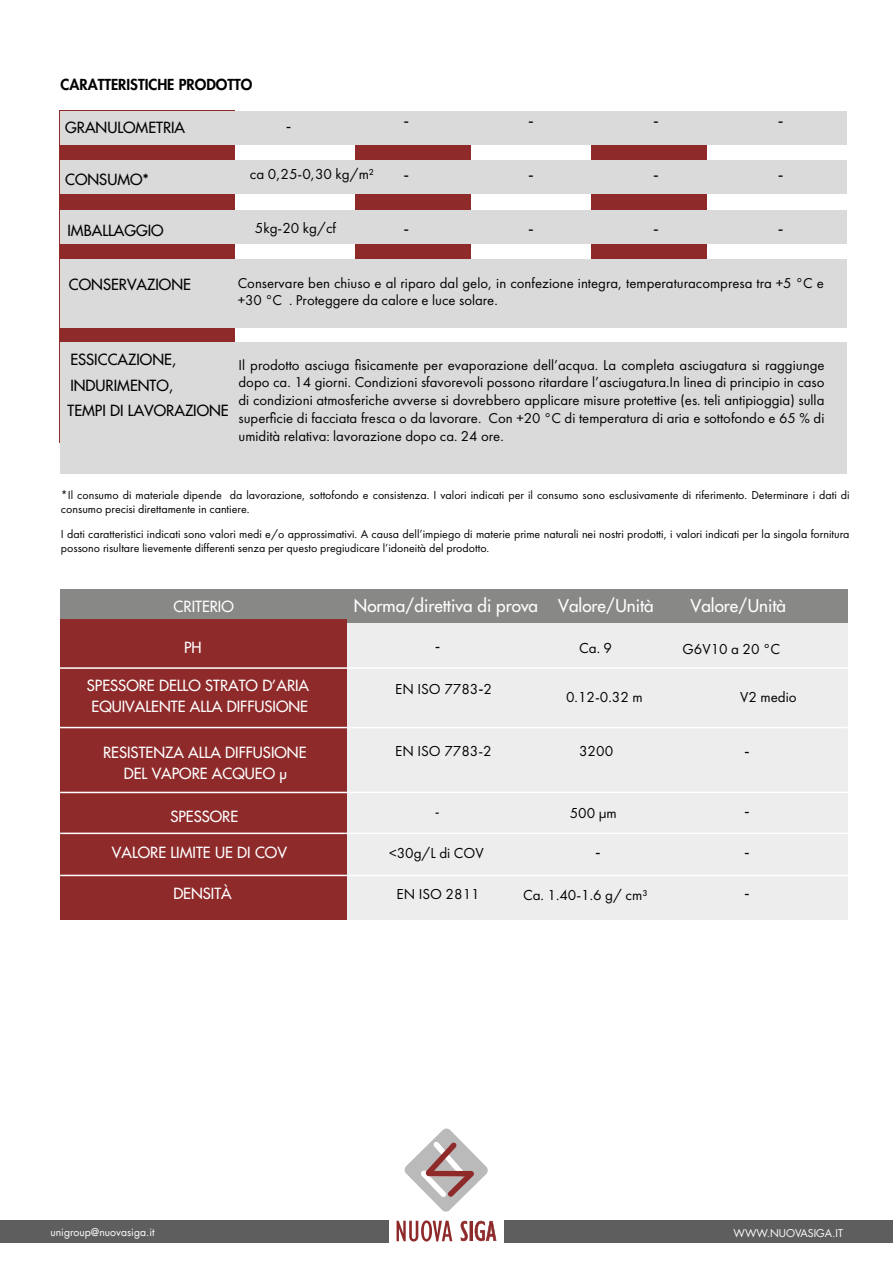
<style>
.page{position:relative;width:893px;height:1263px;background:#fff}
.page>*{position:absolute;margin:0;border:0;box-sizing:border-box;transform-origin:0 0}
.t1{font:18px "Futura PT";color:#000101}
.t2{font:500 17.1px "Futura Std";color:#fff}
.t3{font:500 17.1px "Futura Std";color:#000101}
.t4{font:500 15px/21.6px "Futura Std";color:#fff;text-align:center}
.t5{font:15px "Futura PT";color:#000101}
.t6{font:500 15px/25.7px "Futura Std";color:#000101}
.t7{font:14.85px/17.7px "Futura PT";color:#000101;text-align:justify}
.t8{font:800 14.85px "Futura Std";color:#000101}
.t9{font:12px/14.4px "Futura PT";color:#000101}
.t10{font:10.5px "Futura LT";color:#fff}
.s1{font-size:18px}
</style>
<div class="page">
<div style="left:339px;top:589px;width:509px;height:330px;background:#eeeded"></div>
<div style="left:60px;top:589px;width:788px;height:33px;background:#888887"></div>
<div style="left:591px;top:111px;width:116px;height:148px;background:#8f2a2b"></div>
<div style="left:355px;top:111px;width:116px;height:148px;background:#8f2a2b"></div>
<div style="left:60px;top:111px;width:175px;height:332px;background:#8f2a2b"></div>
<div style="left:60px;top:342px;width:786px;height:132px;background:#dadada"></div>
<div style="left:60px;top:259px;width:787px;height:69px;background:#dadada"></div>
<div style="left:60px;top:210px;width:787px;height:33px;background:#dadada"></div>
<div style="left:60px;top:160px;width:786px;height:34px;background:#dadada"></div>
<div style="left:60px;top:111px;width:787px;height:33px;background:#dadada"></div>
<div style="left:60px;top:619px;width:286px;height:300px;background:#8f2a2b"></div>
<hr style="left:59px;top:667px;width:789px;height:2px;background:#fff">
<hr style="left:59px;top:727px;width:789px;height:1px;background:#fff">
<hr style="left:60px;top:792px;width:789px;height:1px;background:#fff">
<hr style="left:60px;top:833px;width:789px;height:1px;background:#fff">
<hr style="left:60px;top:875px;width:789px;height:1px;background:#fff">
<div style="left:504px;top:1220px;width:389px;height:23px;background:#5e5e5e"></div>
<div style="left:0;top:1220px;width:388px;height:23px;background:#5e5e5e"></div>
<svg style="left:397px;top:1220px;width:55px;height:21px"></svg>
<svg style="left:461px;top:1221px;width:35px;height:20px"></svg>
<svg style="left:404px;top:1128px;width:84px;height:84px"></svg>
<div style="left:426px;top:1171px;width:48px;height:5px;background:#8f2a2b;border-radius:3px"></div>
<p class="t8" style="left:61px;top:75px;width:193px">CARATTERISTICHE PRODOTTO</p>
<p class="t6" style="left:65px;top:115px;width:121px">GRANULOMETRIA</p>
<p class="t6" style="left:65px;top:166px;width:85px">CONSUMO*</p>
<p class="t6" style="left:68px;top:218px;width:98px">IMBALLAGGIO</p>
<p class="t3" style="left:286px;top:116px;width:7px">-</p>
<p class="t5" style="left:250px;top:165px;width:126px">ca 0,25-0,30 kg/m²</p>
<p class="t5" style="left:255px;top:219px;width:83px">5kg-20 kg/cf</p>
<p class="t1" style="left:404px;top:110px;width:7px">-</p>
<p class="t1" style="left:404px;top:164px;width:7px">-</p>
<p class="t1" style="left:404px;top:218px;width:7px">-</p>
<p class="t1" style="left:528px;top:110px;width:7px">-</p>
<p class="t1" style="left:653px;top:110px;width:7px">-</p>
<p class="t1" style="left:778px;top:110px;width:7px">-</p>
<p class="t1" style="left:528px;top:164px;width:7px">-</p>
<p class="t1" style="left:653px;top:164px;width:7px">-</p>
<p class="t1" style="left:778px;top:164px;width:7px">-</p>
<p class="t1" style="left:528px;top:218px;width:7px">-</p>
<p class="t1" style="left:653px;top:218px;width:7px">-</p>
<p class="t1" style="left:778px;top:218px;width:7px">-</p>
<p class="t6" style="left:69px;top:271px;width:124px">CONSERVAZIONE</p>
<p class="t7" style="left:238px;top:274px;width:588px">Conservare ben chiuso e al riparo dal gelo, in confezione integra, temperaturacompresa tra +5 °C e +30 °C . Proteggere da calore e luce solare.</p>
<p class="t6" style="left:68px;top:347px;width:163px">ESSICCAZIONE,<br>INDURIMENTO,<br>TEMPI DI LAVORAZIONE</p>
<p class="t7" style="left:238px;top:356px;width:588px">Il prodotto asciuga fisicamente per evaporazione dell’acqua. La completa asciugatura si raggiunge dopo ca. 14 giorni. Condizioni sfavorevoli possono ritardare l’asciugatura.In linea di principio in caso di condizioni atmosferiche avverse si dovrebbero applicare misure protettive (es. teli antipioggia) sulla superficie di facciata fresca o da lavorare. Con +20 °C di temperatura di aria e sottofondo e 65 % di umidità relativa: lavorazione dopo ca. 24 ore.</p>
<p class="t9" style="left:61px;top:488px;width:790px">*Il consumo di materiale dipende da lavorazione, sottofondo e consistenza. I valori indicati per il consumo sono esclusivamente di riferimento. Determinare i dati di consumo precisi direttamente in cantiere.</p>
<p class="t9" style="left:61px;top:526px;width:790px">I dati caratteristici indicati sono valori medi e/o approssimativi. A causa dell’impiego di materie prime naturali nei nostri prodotti, i valori indicati per la singola fornitura possono risultare lievemente differenti senza per questo pregiudicare l’idoneità del prodotto.</p>
<p class="t2" style="left:354px;top:595px;width:186px">Norma/direttiva di prova</p>
<p class="t3" style="left:435px;top:636px;width:7px">-</p>
<p class="t5" style="left:395px;top:680px;width:98px">EN ISO 7783<span class="s1">-</span>2</p>
<p class="t4" style="left:174px;top:596px;width:62px">CRITERIO</p>
<p class="t4" style="left:184px;top:637px;width:19px">PH</p>
<p class="t4" style="left:87px;top:674px;width:224px">SPESSORE DELLO STRATO D’ARIA<br>EQUIVALENTE ALLA DIFFUSIONE</p>
<p class="t4" style="left:103px;top:741px;width:205px">RESISTENZA ALLA DIFFUSIONE<br>DEL VAPORE ACQUEO µ</p>
<p class="t4" style="left:170px;top:806px;width:69px">SPESSORE</p>
<p class="t6" style="left:435px;top:799px;width:6px">-</p>
<p class="t5" style="left:395px;top:742px;width:98px">EN ISO 7783-2</p>
<p class="t2" style="left:558px;top:595px;width:97px">Valore/Unità</p>
<p class="t5" style="left:579px;top:640px;width:35px">Ca. 9</p>
<p class="t2" style="left:690px;top:595px;width:97px">Valore/Unità</p>
<p class="t5" style="left:682px;top:640px;width:99px">G6V10 a 20 °C</p>
<p class="t5" style="left:566px;top:688px;width:78px">0.12-0.32 m</p>
<p class="t5" style="left:740px;top:688px;width:58px">V2 medio</p>
<p class="t5" style="left:579px;top:742px;width:36px">3200</p>
<p class="t5" style="left:570px;top:804px;width:49px">500 µm</p>
<p class="t3" style="left:744px;top:741px;width:7px">-</p>
<p class="t3" style="left:744px;top:800px;width:7px">-</p>
<p class="t4" style="left:112px;top:842px;width:177px">VALORE LIMITE UE DI COV</p>
<p class="t4" style="left:173px;top:883px;width:60px">DENSITÀ</p>
<p class="t5" style="left:389px;top:844px;width:96px">&lt;30g/L di COV</p>
<p class="t3" style="left:595px;top:842px;width:7px">-</p>
<p class="t3" style="left:744px;top:842px;width:7px">-</p>
<p class="t5" style="left:397px;top:885px;width:85px">EN ISO 2811</p>
<p class="t5" style="left:523px;top:886px;width:126px">Ca. 1.40-1.6 g/ cm³</p>
<p class="t3" style="left:744px;top:883px;width:7px">-</p>
<p class="t10" style="left:50px;top:1225px;width:106px">unigroup@nuovasiga.it</p>
<p class="t10" style="left:733px;top:1226px;width:111px">WWW.NUOVASIGA.IT</p>
</div>
